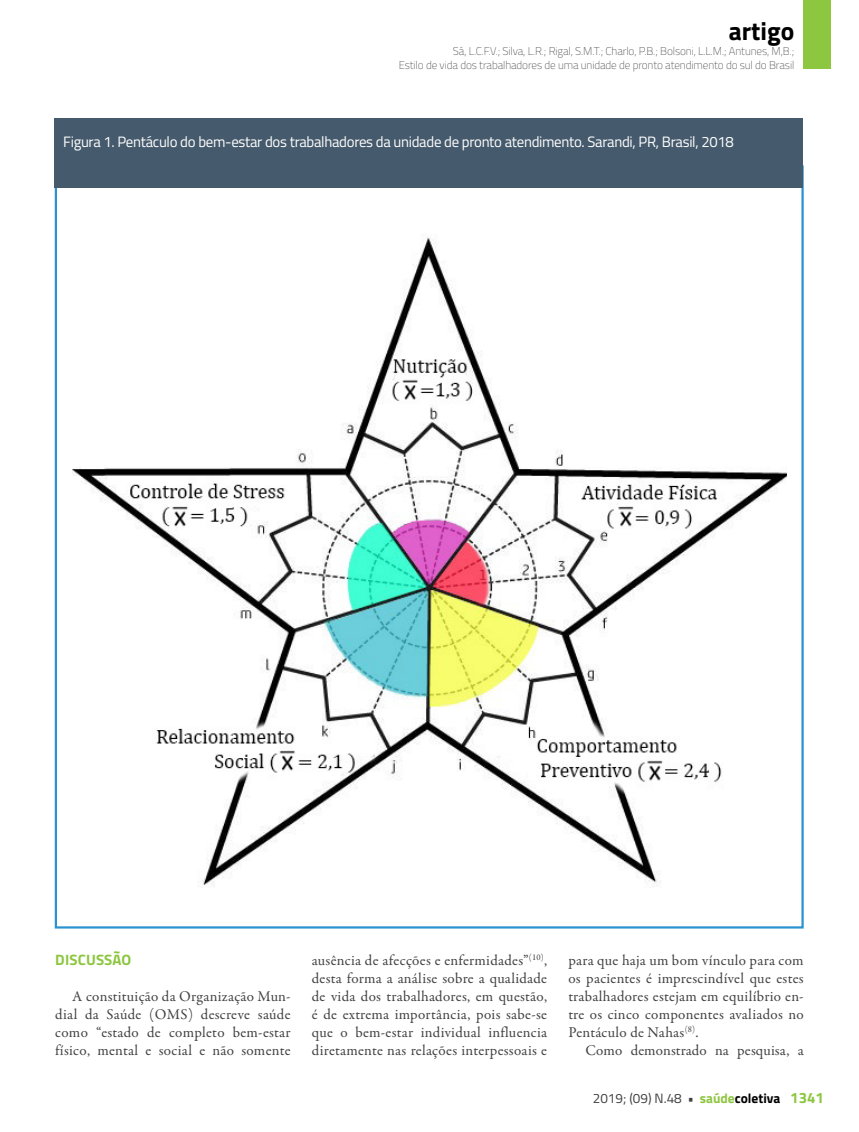
<style>
.page{position:relative;width:859px;height:1132px;background:#fff}
.page>*{position:absolute;margin:0;border:0;box-sizing:border-box;transform-origin:0 0}
.t1{font:700 25.5px "Titillium";color:#000}
.t2{font:15px/18px "Garamond Premr Pro";letter-spacing:.015em;color:#414042;text-align:justify}
.t3{font:15px "Titillium";letter-spacing:-.02em;color:#fff}
.t4{font:700 15px "Titillium";letter-spacing:.01em;color:#8dc63f}
.t5{font:13.5px "Titillium";color:#414042}
.t6{font:100 11.25px/13.5px "Titillium";letter-spacing:-.01em;color:#414042;text-align:right}
.s1{font-weight:700}
.s2{font-weight:700;color:#8dc63f}
.s3{font-weight:700;color:#000}
.s4{font-weight:700;font-size:15px;color:#8dc63f}
</style>
<div class="page">
<div style="left:804px;top:0;width:27px;height:69px;background:#8dc63f"></div>
<div style="left:55px;top:118px;width:748px;height:70px;background:#455a6c"></div>
<img style="left:72px;top:234px;width:714px;height:653px">
<h1 class="t1" style="left:729px;top:12px;width:67px">artigo</h1>
<p class="t6" style="left:399px;top:44px;width:397px">Sá, L.C.F.V.; Silva, L.R.; Rigal, S.M.T.; Charlo, P.B.; Bolsoni, L.L.M.; Antunes, M,B.;<br>Estilo de vida dos trabalhadores de uma unidade de pronto atendimento do sul do Brasil</p>
<p class="t3" style="left:63px;top:130px;width:672px">Figura 1. Pentáculo do bem-estar dos trabalhadores da unidade de pronto atendimento. Sarandi, PR, Brasil, 2018</p>
<p class="t4" style="left:55px;top:947px;width:78px">DISCUSSÃO</p>
<p class="t2" style="left:55px;top:986px;width:237px;text-indent:17px">A constituição da Organização Mun&shy;dial da Saúde (OMS) descreve saúde como “estado de completo bem-estar físico, mental e social e não somente</p>
<p class="t2" style="left:312px;top:950px;width:237px">ausência de afecções e enfermidades”<sup>(10)</sup>, desta forma a análise sobre a qualidade de vida dos trabalhadores, em questão, é de extrema importância, pois sabe-se que o bem-estar individual influencia diretamente nas relações interpessoais e</p>
<p class="t2" style="left:568px;top:950px;width:237px">para que haja um bom vínculo para com os pacientes é imprescindível que estes trabalhadores estejam em equilíbrio en&shy;tre os cinco componentes avaliados no Pentáculo de Nahas<sup>(8)</sup>.</p>
<p class="t2" style="left:585px;top:1040px;width:220px">Como demonstrado na pesquisa, a</p>
<p class="t5" style="left:593px;top:1087px;width:233px">2019; (09) N.48 <span class="s1">•</span> <span class="s2">saúde</span><span class="s3">coletiva</span> <span class="s4">1341</span></p>
</div>
